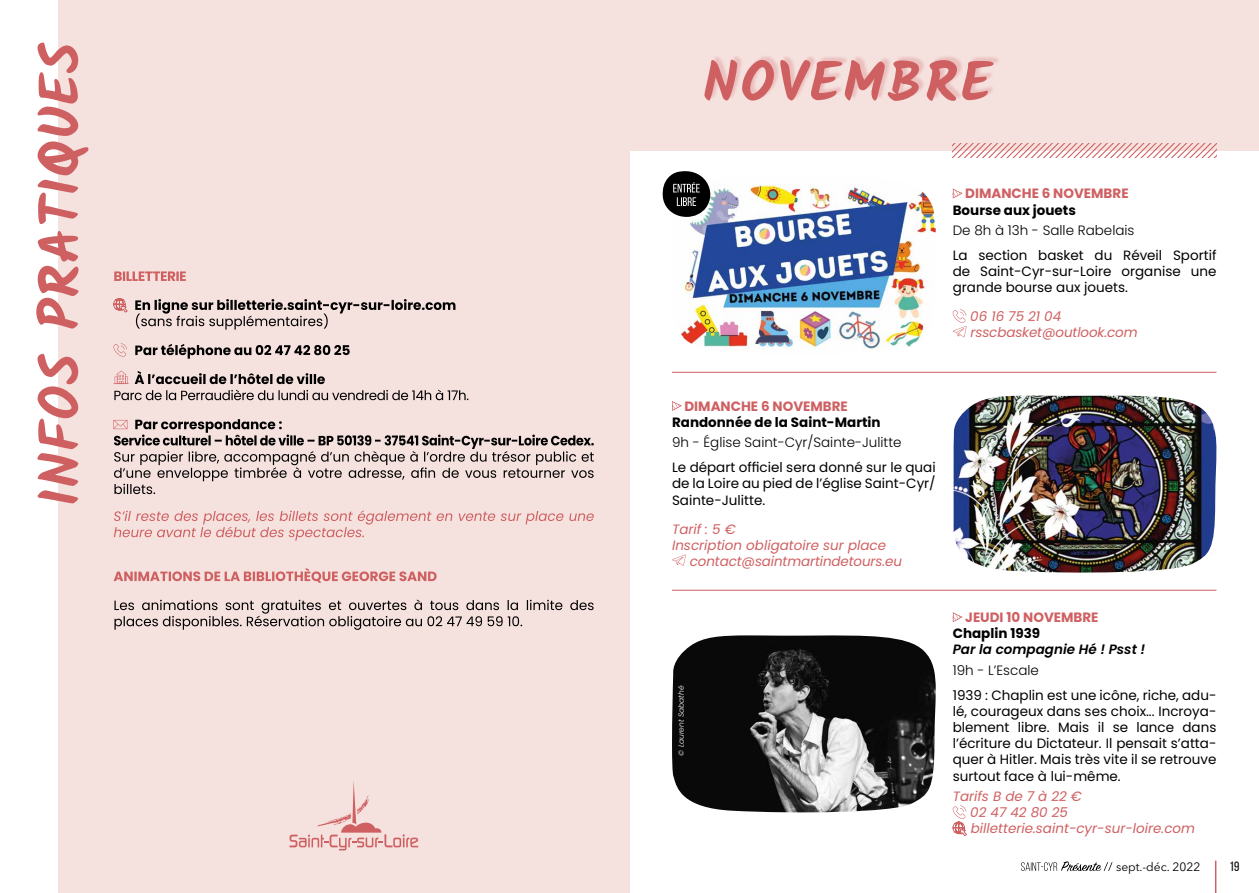
<style>
.page{position:relative;width:1259px;height:893px;background:#fff}
.page>*{position:absolute;margin:0;border:0;box-sizing:border-box;transform-origin:0 0}
.t1{font:700 55.35px "Kalam";letter-spacing:.05em;color:#cf6062}
.t2{font:13.5px/16.2px "Poppins";color:#000;text-align:justify}
.t3{font:italic 13.5px/16.2px "Poppins";color:#cf6062}
.t4{font:300 13.5px "Poppins";color:#000}
.t5{font:700 13.5px "Poppins";color:#000}
.t6{font:700 13.5px "Poppins";color:#cf6062}
.t7{font:italic 600 13.5px "Poppins";color:#000}
.t8{font:13.5px "Bebas Neue";color:#000}
.t9{font:12px "Avenir Next LT Pro";color:#000}
.t10{font:italic 300 7.5px "Poppins";color:#fff}
</style>
<div class="page">
<hr style="left:1215px;top:861px;width:1px;height:32px;background:#cf6062">
<svg style="left:1021px;top:861px;width:91px;height:10px"></svg>
<div style="left:629px;top:0;width:630px;height:151px;background:#f5e1de"></div>
<hr style="left:672px;top:372px;width:544px;height:1px;background:#cf6062">
<hr style="left:672px;top:590px;width:544px;height:1px;background:#cf6062">
<div style="left:706px;top:55px;width:294px;height:45px;background:#cf6062;opacity:.25"></div>
<svg style="left:952px;top:143px;width:264px;height:15px"></svg>
<svg style="left:952px;top:189px;width:10px;height:9px"></svg>
<svg style="left:952px;top:309px;width:14px;height:28px"></svg>
<img style="left:681px;top:185px;width:254px;height:164px">
<svg style="left:662px;top:171px;width:49px;height:46px"></svg>
<svg style="left:672px;top:401px;width:10px;height:10px"></svg>
<svg style="left:672px;top:555px;width:14px;height:11px"></svg>
<img style="left:953px;top:395px;width:264px;height:178px">
<div style="left:0;top:0;width:629px;height:893px;background:#f5e1de"></div>
<div style="left:0;top:0;width:57px;height:893px;background:#fff"></div>
<svg style="left:36px;top:43px;width:52px;height:460px"></svg>
<svg style="left:114px;top:271px;width:72px;height:10px"></svg>
<svg style="left:114px;top:599px;width:479px;height:31px"></svg>
<svg style="left:114px;top:568px;width:322px;height:15px"></svg>
<svg style="left:114px;top:510px;width:480px;height:31px"></svg>
<svg style="left:289px;top:781px;width:129px;height:69px"></svg>
<svg style="left:135px;top:371px;width:190px;height:13px"></svg>
<svg style="left:135px;top:344px;width:215px;height:15px"></svg>
<svg style="left:135px;top:299px;width:320px;height:31px"></svg>
<svg style="left:113px;top:298px;width:15px;height:14px"></svg>
<svg style="left:113px;top:343px;width:14px;height:14px"></svg>
<svg style="left:113px;top:371px;width:16px;height:13px"></svg>
<svg style="left:113px;top:419px;width:481px;height:75px"></svg>
<svg style="left:114px;top:390px;width:354px;height:10px"></svg>
<svg style="left:952px;top:612px;width:10px;height:10px"></svg>
<svg style="left:952px;top:805px;width:15px;height:31px"></svg>
<img style="left:672px;top:635px;width:263px;height:178px">
<h1 class="t1" style="left:702px;top:50px;width:290px">NOVEMBRE</h1>
<p class="t6" style="left:965px;top:186px;width:165px">DIMANCHE 6 NOVEMBRE</p>
<p class="t5" style="left:952px;top:202px;width:125px">Bourse aux jouets</p>
<p class="t4" style="left:952px;top:222px;width:183px">De 8h à 13h - Salle Rabelais</p>
<p class="t2" style="left:952px;top:247px;width:265px">La section basket du Réveil Sportif de Saint-Cyr-sur-Loire organise une grande bourse aux jouets.</p>
<p class="t3" style="left:970px;top:308px;width:169px">06 16 75 21 04 rsscbasket@outlook.com</p>
<p class="t6" style="left:684px;top:398px;width:165px">DIMANCHE 6 NOVEMBRE</p>
<p class="t5" style="left:672px;top:414px;width:210px">Randonnée de la Saint-Martin</p>
<p class="t4" style="left:672px;top:435px;width:231px">9h - Église Saint-Cyr/Sainte-Julitte</p>
<p class="t2" style="left:672px;top:459px;width:265px">Le départ officiel sera donné sur le quai de la Loire au pied de l’église Saint-Cyr/ Sainte-Julitte.</p>
<p class="t3" style="left:672px;top:521px;width:65px">Tarif : 5 €</p>
<p class="t3" style="left:672px;top:537px;width:216px">Inscription obligatoire sur place</p>
<p class="t3" style="left:690px;top:553px;width:214px">contact@saintmartindetours.eu</p>
<p class="t10" style="left:677px;top:755px;width:71px;rotate:-90deg">© Laurent Sabathé</p>
<p class="t6" style="left:965px;top:609px;width:135px">JEUDI 10 NOVEMBRE</p>
<p class="t5" style="left:952px;top:626px;width:89px">Chaplin 1939</p>
<p class="t7" style="left:952px;top:642px;width:194px">Par la compagnie Hé ! Psst !</p>
<p class="t4" style="left:952px;top:662px;width:88px">19h - L’Escale</p>
<p class="t2" style="left:952px;top:687px;width:265px">1939 : Chaplin est une icône, riche, adu&shy;lé, courageux dans ses choix... Incroya&shy;blement libre. Mais il se lance dans l’écriture du Dictateur. Il pensait s’atta&shy;quer à Hitler. Mais très vite il se retrouve surtout face à lui-même.</p>
<p class="t3" style="left:970px;top:788px;width:226px;text-indent:-18px">Tarifs B de 7 à 22 €<br>02 47 42 80 25 billetterie.saint-cyr-sur-loire.com</p>
<p class="t9" style="left:1116px;top:859px;width:86px">sept.-déc. 2022</p>
<p class="t8" style="left:1229px;top:859px;width:11px">19</p>
</div>
